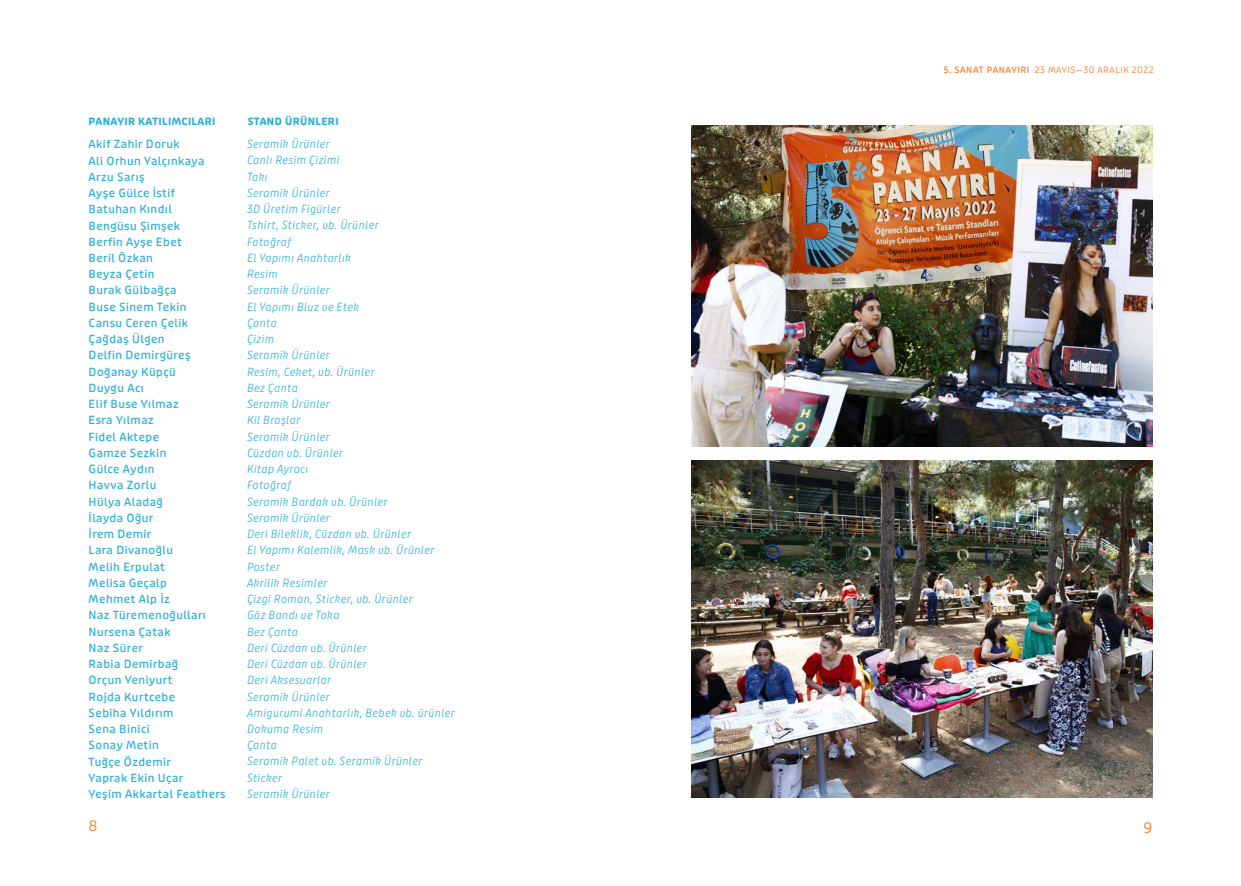
<style>
.page{position:relative;width:1241px;height:886px;background:#fff}
.page>*{position:absolute;margin:0;border:0;box-sizing:border-box;transform-origin:0 0}
.t1{font:15px "Museo Sans 300";color:#f47921}
.Paragraph_Style_1{font:italic 300 11.25px "Puffin Display Soft";letter-spacing:.04em;color:#2bb0d4}
.Paragraph_Style_1-2{font:11.25px/16.2px "Puffin Display Soft Medm";letter-spacing:.04em;color:#2bb0d4}
.t2{font:700 10px "Puffin Display Soft";letter-spacing:.04em;color:#2bb0d4}
.t3{font:300 8.75px "Puffin Display Soft";letter-spacing:.06em;color:#f47921}
.s1{font-family:"Puffin Display Soft Medm";font-weight:400}
</style>
<div class="page">
<img style="left:691px;top:125px;width:461px;height:321px">
<img style="left:691px;top:461px;width:461px;height:336px">
<p class="t2" style="left:89px;top:115px;width:128px">PANAYIR KATILIMCILARI</p>
<p class="t2" style="left:248px;top:115px;width:92px">STAND ÜRÜNLERI</p>
<p class="Paragraph_Style_1-2" style="left:89px;top:136px;width:92px">Akif Zahir Doruk</p>
<p class="Paragraph_Style_1-2" style="left:89px;top:153px;width:117px">Ali Orhun Yalçınkaya</p>
<p class="Paragraph_Style_1-2" style="left:89px;top:169px;width:57px">Arzu Sarış</p>
<p class="Paragraph_Style_1-2" style="left:89px;top:185px;width:88px">Ayşe Gülce İstif</p>
<p class="Paragraph_Style_1-2" style="left:89px;top:201px;width:85px">Batuhan Kındıl</p>
<p class="Paragraph_Style_1-2" style="left:89px;top:218px;width:93px">Bengüsu Şimşek</p>
<p class="Paragraph_Style_1-2" style="left:89px;top:234px;width:95px">Berfin Ayşe Ebet</p>
<p class="Paragraph_Style_1-2" style="left:89px;top:250px;width:67px">Beril Özkan<br>Beyza Çetin</p>
<p class="Paragraph_Style_1-2" style="left:89px;top:283px;width:89px">Burak Gülbağça</p>
<p class="Paragraph_Style_1-2" style="left:89px;top:299px;width:99px">Buse Sinem Tekin</p>
<p class="Paragraph_Style_1-2" style="left:89px;top:315px;width:103px">Cansu Ceren Çelik<br>Çağdaş Ülgen<br>Delfin Demirgüreş</p>
<p class="Paragraph_Style_1-2" style="left:89px;top:364px;width:89px">Doğanay Küpçü</p>
<p class="Paragraph_Style_1-2" style="left:89px;top:380px;width:57px">Duygu Acı</p>
<p class="Paragraph_Style_1-2" style="left:89px;top:396px;width:92px">Elif Buse Yılmaz</p>
<p class="Paragraph_Style_1-2" style="left:89px;top:413px;width:67px">Esra Yılmaz</p>
<p class="Paragraph_Style_1-2" style="left:89px;top:429px;width:72px">Fidel Aktepe</p>
<p class="Paragraph_Style_1-2" style="left:89px;top:445px;width:79px">Gamze Sezkin</p>
<p class="Paragraph_Style_1-2" style="left:89px;top:461px;width:69px">Gülce Aydın<br>Havva Zorlu</p>
<p class="Paragraph_Style_1-2" style="left:89px;top:494px;width:76px">Hülya Aladağ<br>İlayda Oğur</p>
<p class="Paragraph_Style_1-2" style="left:89px;top:526px;width:64px">İrem Demir</p>
<p class="Paragraph_Style_1-2" style="left:89px;top:543px;width:86px">Lara Divanoğlu</p>
<p class="Paragraph_Style_1-2" style="left:89px;top:559px;width:78px">Melih Erpulat</p>
<p class="Paragraph_Style_1-2" style="left:89px;top:575px;width:80px">Melisa Geçalp</p>
<p class="Paragraph_Style_1-2" style="left:89px;top:591px;width:83px">Mehmet Alp İz</p>
<p class="Paragraph_Style_1-2" style="left:89px;top:607px;width:119px">Naz Türemenoğulları</p>
<p class="Paragraph_Style_1-2" style="left:89px;top:624px;width:83px">Nursena Çatak</p>
<p class="Paragraph_Style_1-2" style="left:89px;top:640px;width:56px">Naz Sürer</p>
<p class="Paragraph_Style_1-2" style="left:89px;top:656px;width:91px">Rabia Demirbağ</p>
<p class="Paragraph_Style_1-2" style="left:89px;top:672px;width:85px">Orçun Yeniyurt</p>
<p class="Paragraph_Style_1-2" style="left:89px;top:689px;width:88px">Rojda Kurtcebe</p>
<p class="Paragraph_Style_1-2" style="left:89px;top:705px;width:86px">Sebiha Yıldırım</p>
<p class="Paragraph_Style_1-2" style="left:89px;top:721px;width:63px">Sena Binici</p>
<p class="Paragraph_Style_1-2" style="left:89px;top:737px;width:72px">Sonay Metin</p>
<p class="Paragraph_Style_1-2" style="left:89px;top:754px;width:84px">Tuğçe Özdemir</p>
<p class="Paragraph_Style_1-2" style="left:89px;top:770px;width:96px">Yaprak Ekin Uçar</p>
<p class="Paragraph_Style_1-2" style="left:89px;top:786px;width:138px">Yeşim Akkartal Feathers</p>
<h1 class="t1" style="left:89px;top:818px;width:11px">8</h1>
<p class="Paragraph_Style_1" style="left:247px;top:137px;width:84px">Seramik Ürünler</p>
<p class="Paragraph_Style_1" style="left:247px;top:154px;width:94px">Canlı Resim Çizimi</p>
<p class="Paragraph_Style_1" style="left:247px;top:170px;width:22px">Takı</p>
<p class="Paragraph_Style_1" style="left:247px;top:186px;width:84px">Seramik Ürünler</p>
<p class="Paragraph_Style_1" style="left:247px;top:202px;width:95px">3D Üretim Figürler</p>
<p class="Paragraph_Style_1" style="left:247px;top:219px;width:133px">Tshirt, Sticker, vb. Ürünler</p>
<p class="Paragraph_Style_1" style="left:247px;top:235px;width:45px">Fotoğraf</p>
<p class="Paragraph_Style_1" style="left:247px;top:251px;width:105px">El Yapımı Anahtarlık</p>
<p class="Paragraph_Style_1" style="left:247px;top:267px;width:32px">Resim</p>
<p class="Paragraph_Style_1" style="left:247px;top:284px;width:84px">Seramik Ürünler</p>
<p class="Paragraph_Style_1" style="left:247px;top:300px;width:114px">El Yapımı Bluz ve Etek</p>
<p class="Paragraph_Style_1" style="left:247px;top:316px;width:31px">Çanta</p>
<p class="Paragraph_Style_1" style="left:247px;top:332px;width:29px">Çizim</p>
<p class="Paragraph_Style_1" style="left:247px;top:349px;width:84px">Seramik Ürünler</p>
<p class="Paragraph_Style_1" style="left:247px;top:365px;width:129px">Resim, Ceket, vb. Ürünler</p>
<p class="Paragraph_Style_1" style="left:247px;top:381px;width:52px">Bez Çanta</p>
<p class="Paragraph_Style_1" style="left:247px;top:397px;width:84px">Seramik Ürünler</p>
<p class="Paragraph_Style_1" style="left:247px;top:414px;width:55px">Kil Broşlar</p>
<p class="Paragraph_Style_1" style="left:247px;top:430px;width:84px">Seramik Ürünler</p>
<p class="Paragraph_Style_1" style="left:247px;top:446px;width:98px">Cüzdan vb. Ürünler</p>
<p class="Paragraph_Style_1" style="left:247px;top:462px;width:63px">Kitap Ayracı</p>
<p class="Paragraph_Style_1" style="left:247px;top:479px;width:45px">Fotoğraf</p>
<p class="Paragraph_Style_1" style="left:247px;top:495px;width:142px">Seramik Bardak vb. Ürünler</p>
<p class="Paragraph_Style_1" style="left:247px;top:511px;width:84px">Seramik Ürünler</p>
<p class="Paragraph_Style_1" style="left:247px;top:527px;width:165px">Deri Bileklik, Cüzdan vb. Ürünler</p>
<p class="Paragraph_Style_1" style="left:247px;top:544px;width:189px">El Yapımı Kalemlik, Mask vb. Ürünler</p>
<p class="Paragraph_Style_1" style="left:247px;top:560px;width:34px">Poster</p>
<p class="Paragraph_Style_1" style="left:247px;top:576px;width:82px">Akrilik Resimler</p>
<p class="Paragraph_Style_1" style="left:247px;top:592px;width:167px">Çizgi Roman, Sticker, vb. Ürünler</p>
<p class="Paragraph_Style_1" style="left:247px;top:609px;width:94px">Göz Bandı ve Toka</p>
<p class="Paragraph_Style_1" style="left:247px;top:625px;width:52px">Bez Çanta</p>
<p class="Paragraph_Style_1" style="left:247px;top:641px;width:121px">Deri Cüzdan vb. Ürünler</p>
<p class="Paragraph_Style_1" style="left:247px;top:657px;width:121px">Deri Cüzdan vb. Ürünler</p>
<p class="Paragraph_Style_1" style="left:247px;top:674px;width:86px">Deri Aksesuarlar</p>
<p class="Paragraph_Style_1" style="left:247px;top:690px;width:84px">Seramik Ürünler</p>
<p class="Paragraph_Style_1" style="left:247px;top:706px;width:209px">Amigurumi Anahtarlık, Bebek vb. ürünler</p>
<p class="Paragraph_Style_1" style="left:247px;top:722px;width:78px">Dokuma Resim</p>
<p class="Paragraph_Style_1" style="left:247px;top:739px;width:31px">Çanta</p>
<p class="Paragraph_Style_1" style="left:247px;top:755px;width:177px">Seramik Palet vb. Seramik Ürünler</p>
<p class="Paragraph_Style_1" style="left:247px;top:771px;width:36px">Sticker</p>
<p class="Paragraph_Style_1" style="left:247px;top:787px;width:84px">Seramik Ürünler</p>
<p class="t3" style="left:943px;top:65px;width:211px"><span class="s1">5. SANAT PANAYIRI</span> 23 MAYIS—30 ARALIK 2022</p>
<h1 class="t1" style="left:1143px;top:820px;width:10px">9</h1>
</div>
